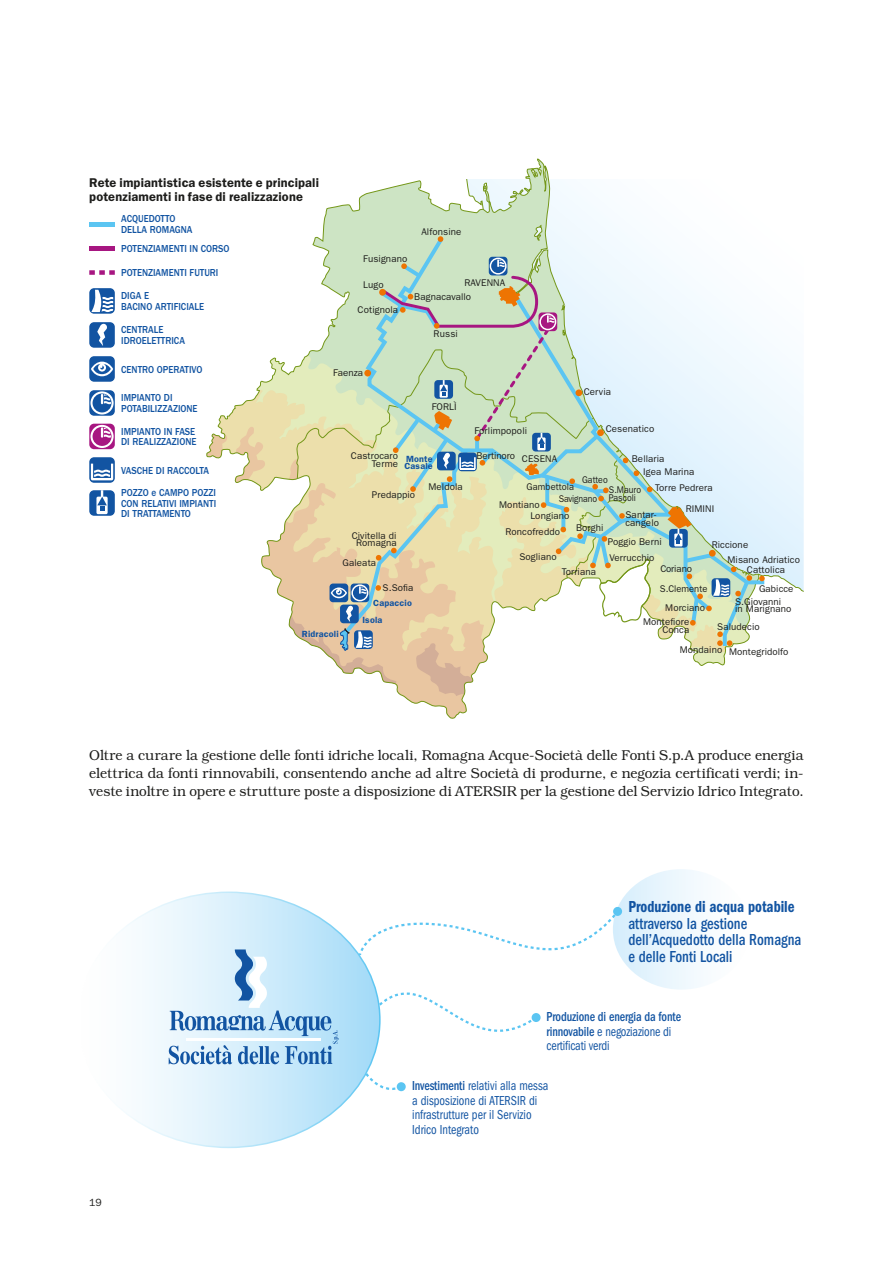
<style>
.page{position:relative;width:893px;height:1263px;background:#fff}
.page>*{position:absolute;margin:0;border:0;box-sizing:border-box;transform-origin:0 0}
.t1{font:500 condensed 16.5px/16.5px "ITC Franklin Gothic Std";color:#1254a2;scale:.9 1}
.t2{font:16.5px "ITC Franklin Gothic Std Dm Cd";color:#1254a2;scale:.9 1}
.t3{font:300 14.25px/18px "Bookman Std";letter-spacing:.005em;color:#1d1d1b;text-align:justify;scale:.95 1}
.t4{font:condensed 13.5px/14.4px "ITC Franklin Gothic Std";color:#1254a2;scale:.9 1}
.t5{font:500 condensed 13.5px/14.4px "ITC Franklin Gothic Std";letter-spacing:-.01em;color:#1254a2;scale:.9 1}
.t6{font:600 12.75px/13.5px "ITC Franklin Gothic Std";letter-spacing:.01em;color:#1d1d1b}
.t7{font:500 10.5px/10.5px "ITC Franklin Gothic Std";color:#1254a2;scale:.89 1}
.t8{font:10.5px "ITC Franklin Gothic Std";color:#1d1d1b}
.t9{font:9.75px/7.5px "ITC Franklin Gothic Std";letter-spacing:.01em;color:#1d1d1b}
.t10{font:9.75px/8.4px "ITC Franklin Gothic Std";letter-spacing:.01em;color:#1d1d1b;scale:.9 1}
.t11{font:9.75px "ITC Franklin Gothic Std";letter-spacing:-.01em;color:#1d1d1b}
.t12{font:9.75px/19.2px "ITC Franklin Gothic Std";letter-spacing:.01em;color:#1d1d1b;text-align:center;scale:.96 1}
.t13{font:9.75px "ITC Franklin Gothic Std";letter-spacing:.01em;color:#1d1d1b;scale:.95 1}
.t14{font:600 9px/16.8px "ITC Franklin Gothic Std";letter-spacing:.02em;color:#1254a2}
.s1{font-weight:400}
.s2{font-weight:500}
</style>
<div class="page">
<svg style="left:206px;top:159px;width:445px;height:441px"></svg>
<svg style="left:363px;top:234px;width:240px;height:23px;background:#d2e7d0"></svg>
<svg style="left:438px;top:236px;width:5px;height:6px"></svg>
<svg style="left:288px;top:257px;width:516px;height:462px"></svg>
<svg style="left:89px;top:356px;width:26px;height:26px"></svg>
<svg style="left:89px;top:288px;width:26px;height:26px"></svg>
<svg style="left:89px;top:457px;width:26px;height:26px"></svg>
<svg style="left:89px;top:322px;width:26px;height:26px"></svg>
<svg style="left:89px;top:390px;width:26px;height:26px"></svg>
<svg style="left:89px;top:490px;width:26px;height:26px"></svg>
<svg style="left:89px;top:424px;width:26px;height:25px"></svg>
<hr style="left:89px;top:222px;width:26px;height:4px;background:#5bc5f2">
<div style="left:89px;top:246px;width:26px;height:5px;background:#a71681"></div>
<svg style="left:89px;top:270px;width:26px;height:5px"></svg>
<div style="left:613px;top:869px;width:137px;height:121px;background:linear-gradient(to right,#d7eefc,#fff);border-radius:50%"></div>
<div style="left:78px;top:892px;width:302px;height:255px;background:linear-gradient(to right,#fff,#a9ddf8);border-radius:50%"></div>
<svg style="left:169px;top:949px;width:170px;height:115px;background:#b6d6ed"></svg>
<hr style="left:186px;top:1038px;width:135px;height:2px;background:#fff">
<svg style="left:613px;top:907px;width:9px;height:9px"></svg>
<svg style="left:358px;top:909px;width:262px;height:183px"></svg>
<div style="left:397px;top:1082px;width:9px;height:9px;background:#5bc5f2;border-radius:50%"></div>
<h3 class="t6" style="left:89px;top:176px;width:231px">Rete impiantistica esistente e principali potenziamenti in fase di realizzazione</h3>
<p class="t7" style="left:121px;top:214px;width:82px">ACQUEDOTTO<br>DELLA ROMAGNA</p>
<p class="t7" style="left:121px;top:243px;width:123px">POTENZIAMENTI IN CORSO</p>
<p class="t7" style="left:121px;top:267px;width:111px">POTENZIAMENTI FUTURI</p>
<p class="t7" style="left:121px;top:291px;width:95px">DIGA E<br>BACINO ARTIFICIALE</p>
<p class="t7" style="left:121px;top:325px;width:73px">CENTRALE<br>IDROELETTRICA</p>
<p class="t7" style="left:121px;top:364px;width:93px">CENTRO OPERATIVO</p>
<p class="t7" style="left:121px;top:393px;width:87px">IMPIANTO DI<br>POTABILIZZAZIONE</p>
<p class="t7" style="left:121px;top:426px;width:86px">IMPIANTO IN FASE<br>DI REALIZZAZIONE</p>
<p class="t9" style="left:421px;top:228px;width:41px">Alfonsine</p>
<p class="t9" style="left:363px;top:255px;width:46px">Fusignano</p>
<p class="t9" style="left:363px;top:281px;width:22px">Lugo</p>
<p class="t9" style="left:358px;top:306px;width:42px">Cotignola</p>
<p class="t9" style="left:464px;top:279px;width:42px">RAVENNA</p>
<p class="t9" style="left:414px;top:293px;width:58px">Bagnacavallo</p>
<p class="t9" style="left:434px;top:330px;width:26px">Russi</p>
<p class="t9" style="left:333px;top:369px;width:31px">Faenza</p>
<p class="t9" style="left:432px;top:403px;width:26px">FORLÌ</p>
<p class="t9" style="left:475px;top:427px;width:54px">Forlimpopoli</p>
<p class="t9" style="left:584px;top:388px;width:29px">Cervia</p>
<p class="t9" style="left:606px;top:425px;width:50px">Cesenatico</p>
<p class="t7" style="left:121px;top:465px;width:100px">VASCHE DI RACCOLTA</p>
<p class="t7" style="left:121px;top:487px;width:108px;text-align:justify">POZZO e CAMPO POZZI CON RELATIVI IMPIANTI DI TRATTAMENTO</p>
<p class="t9" style="left:351px;top:452px;width:49px;text-align:right">Castrocaro<br>Terme</p>
<p class="t9" style="left:372px;top:491px;width:45px">Predappio</p>
<p class="t14" style="left:404px;top:455px;width:30px;line-height:7.5px">Monte<br>Casale</p>
<p class="t9" style="left:428px;top:483px;width:36px">Meldola</p>
<p class="t9" style="left:352px;top:531px;width:46px;text-align:center">Civitella di<br>Romagna</p>
<p class="t9" style="left:383px;top:584px;width:32px">S.Sofia</p>
<p class="t9" style="left:343px;top:559px;width:35px">Galeata</p>
<p class="t14" style="left:302px;top:626px;width:38px">Ridracoli</p>
<p class="t14" style="left:362px;top:595px;width:51px;text-indent:11px">Capaccio<br>Isola</p>
<p class="t11" style="left:477px;top:450px;width:82px">Bertinoro CESENA</p>
<p class="t9" style="left:643px;top:451px;width:53px;line-height:13.8px;text-indent:-11px">Bellaria<br>Igea Marina</p>
<p class="t9" style="left:655px;top:484px;width:59px">Torre Pedrera</p>
<p class="t10" style="left:582px;top:475px;width:30px">Gatteo</p>
<p class="t10" style="left:559px;top:486px;width:93px;text-indent:50px">S.Mauro<br>Savignano Pascoli</p>
<p class="t9" style="left:625px;top:511px;width:35px">Santar&shy;cangelo</p>
<p class="t9" style="left:608px;top:533px;width:56px;line-height:16.4px">Poggio Berni<br>Verrucchio</p>
<p class="t9" style="left:712px;top:541px;width:38px">Riccione</p>
<p class="t11" style="left:660px;top:563px;width:33px">Coriano</p>
<p class="t9" style="left:727px;top:554px;width:74px;line-height:10.1px;text-align:center">Misano Adriatico<br>Cattolica</p>
<p class="t9" style="left:735px;top:582px;width:60px;line-height:12.8px;text-indent:24px">Gabicce<br>S.Giovanni</p>
<p class="t9" style="left:735px;top:605px;width:58px">in Marignano</p>
<p class="t13" style="left:527px;top:482px;width:52px">Gambettola</p>
<p class="t9" style="left:499px;top:501px;width:42px">Montiano</p>
<p class="t9" style="left:686px;top:505px;width:30px">RIMINI</p>
<p class="t9" style="left:530px;top:512px;width:41px">Longiano</p>
<p class="t9" style="left:505px;top:527px;width:56px">Roncofreddo</p>
<p class="t9" style="left:576px;top:524px;width:29px">Borghi</p>
<p class="t9" style="left:519px;top:553px;width:39px">Sogliano</p>
<p class="t9" style="left:562px;top:568px;width:36px">Torriana</p>
<p class="t12" style="left:660px;top:579px;width:51px">S.Clemente<br>Morciano</p>
<p class="t9" style="left:643px;top:618px;width:48px;text-align:right">Montefiore<br>Conca</p>
<p class="t9" style="left:717px;top:623px;width:44px">Saludecio</p>
<p class="t9" style="left:680px;top:648px;width:110px">Mondaino Montegridolfo</p>
<p class="t3" style="left:89px;top:747px;width:753px">Oltre a curare la gestione delle fonti idriche locali, Romagna Acque-Società delle Fonti S.p.A produce energia elettrica da fonti rinnovabili, consentendo anche ad altre Società di produrne, e negozia certificati verdi; in&shy;veste inoltre in opere e strutture poste a disposizione di ATERSIR per la gestione del Servizio Idrico Integrato.</p>
<h1 class="t2" style="left:628px;top:897px;width:186px">Produzione di acqua potabile</h1>
<h1 class="t1" style="left:628px;top:915px;width:194px">attraverso la gestione dell’Acquedotto della Romagna e delle Fonti Locali</h1>
<p class="t8" style="left:89px;top:1196px;width:14px">19</p>
<h3 class="t5" style="left:547px;top:1010px;width:151px">Produzione di energia da fonte rinnovabile <span class="s1">e negoziazione di certificati verdi</span></h3>
<h3 class="t4" style="left:412px;top:1079px;width:153px"><span class="s2">Investimenti</span> relativi alla messa a disposizione di ATERSIR di infrastrutture per il Servizio<br>Idrico Integrato</h3>
</div>
